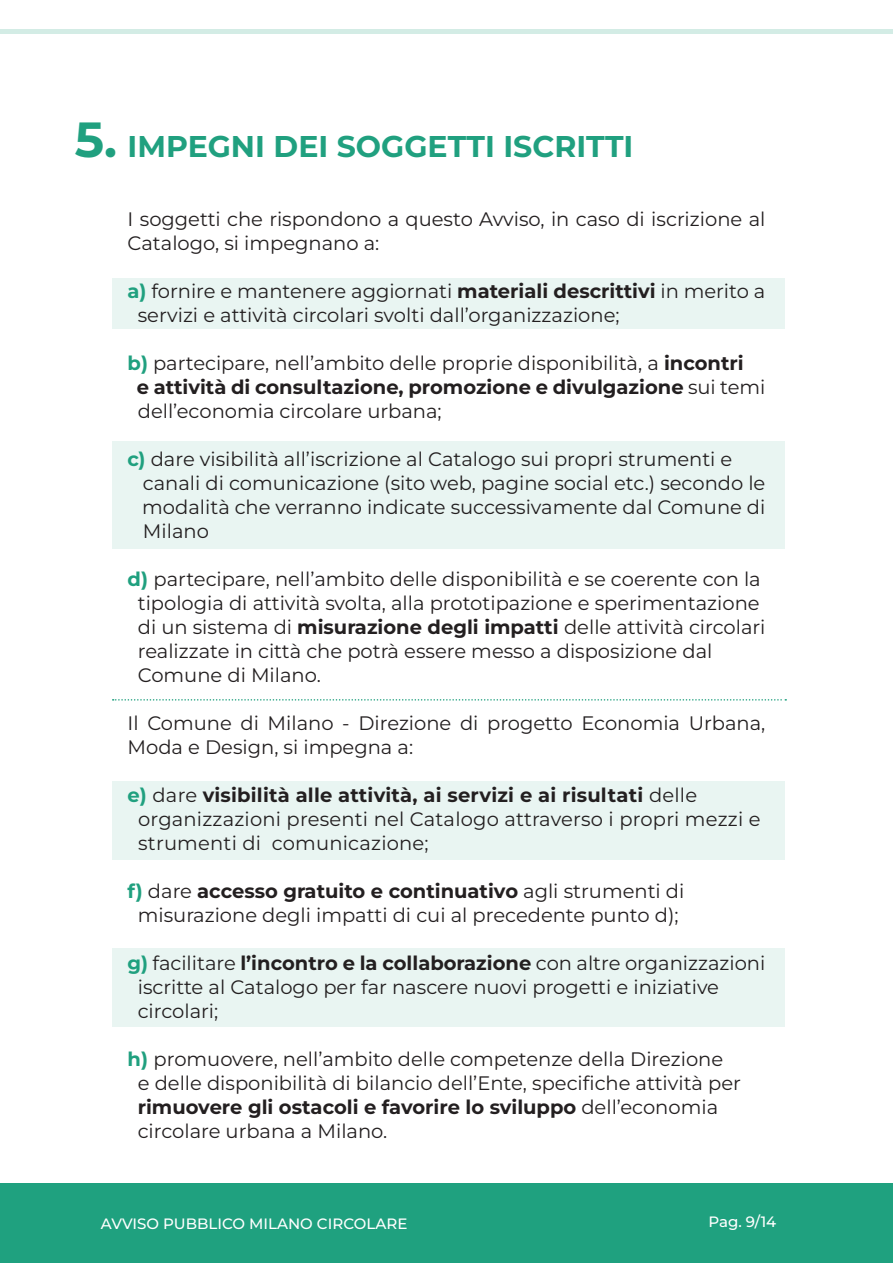
<style>
.page{position:relative;width:893px;height:1263px;background:#fff}
.page>*{position:absolute;margin:0;border:0;box-sizing:border-box;transform-origin:0 0}
.t1{font:700 49.35px "Montserrat";color:#20a07f}
.t2{font:700 30px "Montserrat";color:#20a07f}
.t3{font:19.5px/24px "Montserrat";color:#231f20}
.t4{font:500 15px "Montserrat";color:#fff}
.s1{font-weight:700;color:#20a07f}
.s2{font-weight:700}
</style>
<div class="page">
<div style="left:0;top:1183px;width:893px;height:80px;background:#1fa17f"></div>
<div style="left:0;top:29px;width:893px;height:5px;background:#d3ece5"></div>
<div style="left:113px;top:279px;width:672px;height:50px;background:#e9f5f2"></div>
<div style="left:113px;top:441px;width:672px;height:108px;background:#e9f5f2"></div>
<div style="left:113px;top:781px;width:672px;height:79px;background:#e9f5f2"></div>
<div style="left:113px;top:949px;width:672px;height:78px;background:#e9f5f2"></div>
<svg style="left:113px;top:699px;width:673px;height:2px"></svg>
<h1 class="t1" style="left:75px;top:103px;width:44px">5.</h1>
<h2 class="t2" style="left:128px;top:124px;width:507px">IMPEGNI DEI SOGGETTI ISCRITTI</h2>
<p class="t3" style="left:128px;top:206px;width:639px">I soggetti che rispondono a questo Avviso, in caso di iscrizione al<br>Catalogo, si impegnano a:</p>
<p class="t3" style="left:138px;top:278px;width:629px;text-indent:-10px"><span class="s1">a)</span> fornire e mantenere aggiornati <span class="s2">materiali descrittivi</span> in merito a servizi e attività circolari svolti dall’organizzazione;</p>
<p class="t3" style="left:137px;top:350px;width:630px;text-indent:-9px"><span class="s1">b)</span> partecipare, nell’ambito delle proprie disponibilità, a <span class="s2">incontri<br>e attività di consultazione, promozione e divulgazione</span> sui temi dell’economia circolare urbana;</p>
<p class="t3" style="left:142px;top:446px;width:625px;text-indent:-15px"><span class="s1">c)</span> dare visibilità all’iscrizione al Catalogo sui propri strumenti e canali di comunicazione (sito web, pagine social etc.) secondo le modalità che verranno indicate successivamente dal Comune di Milano</p>
<p class="t3" style="left:138px;top:566px;width:629px;text-indent:-10px"><span class="s1">d)</span> partecipare, nell’ambito delle disponibilità e se coerente con la tipologia di attività svolta, alla prototipazione e sperimentazione di un sistema di <span class="s2">misurazione degli impatti</span> delle attività circolari realizzate in città che potrà essere messo a disposizione dal Comune di Milano.</p>
<p class="t3" style="left:128px;top:710px;width:639px">Il Comune di Milano - Direzione di progetto Economia Urbana,<br>Moda e Design, si impegna a:</p>
<p class="t3" style="left:138px;top:782px;width:624px;text-indent:-11px"><span class="s1">e)</span> dare <span class="s2">visibilità alle attività, ai servizi e ai risultati</span> delle organizzazioni presenti nel Catalogo attraverso i propri mezzi e strumenti di comunicazione;</p>
<p class="t3" style="left:128px;top:878px;width:558px;text-align:center"><span class="s1">f)</span> dare <span class="s2">accesso gratuito e continuativo</span> agli strumenti di misurazione degli impatti di cui al precedente punto d);</p>
<p class="t3" style="left:138px;top:950px;width:629px;text-indent:-10px"><span class="s1">g)</span> facilitare <span class="s2">l’incontro e la collaborazione</span> con altre organizzazioni iscritte al Catalogo per far nascere nuovi progetti e iniziative circolari;</p>
<p class="t3" style="left:138px;top:1046px;width:605px;text-indent:-10px"><span class="s1">h)</span> promuovere, nell’ambito delle competenze della Direzione<br>e delle disponibilità di bilancio dell’Ente, specifiche attività per <span class="s2">rimuovere gli ostacoli e favorire lo sviluppo</span> dell’economia circolare urbana a Milano.</p>
<p class="t4" style="left:101px;top:1213px;width:308px">AVVISO PUBBLICO MILANO CIRCOLARE</p>
<p class="t4" style="left:709px;top:1212px;width:69px">Pag. 9/14</p>
</div>
